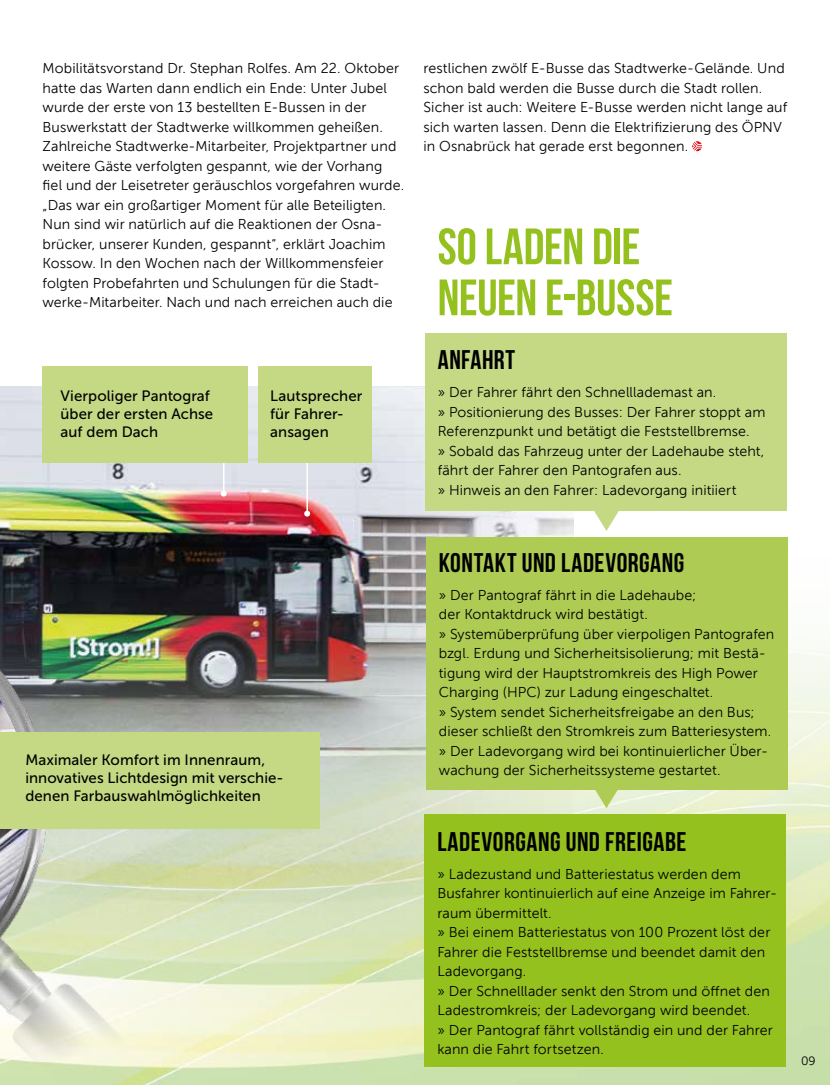
<style>
.page{position:relative;width:830px;height:1085px;background:#fff}
.page>*{position:absolute;margin:0;border:0;box-sizing:border-box;transform-origin:0 0}
.t1{font:51px/51px "Bebas Neue";letter-spacing:-.005em;color:#95c11f}
.t2{font:27px "Bebas Neue";letter-spacing:.02em;color:#000}
.t3{font:15px/18px "Museo Sans 500";letter-spacing:.005em;color:#000}
.t4{font:14.25px/19.5px "Museo Sans 300";letter-spacing:.005em;color:#000}
.t5{font:12px "Museo Sans 300";color:#000}
</style>
<div class="page">
<img style="left:0;top:386px;width:573px;height:157px">
<img style="left:0;top:543px;width:829px;height:541px">
<img style="left:0;top:589px;width:354px;height:495px">
<svg style="left:692px;top:141px;width:9px;height:10px"></svg>
<div style="left:43px;top:367px;width:205px;height:96px;background:#c5d984"></div>
<hr style="left:223px;top:463px;width:1px;height:30px;background:#fff">
<svg style="left:221px;top:490px;width:6px;height:6px"></svg>
<div style="left:258px;top:367px;width:114px;height:96px;background:#c5d984"></div>
<hr style="left:306px;top:463px;width:2px;height:50px;background:#fff">
<svg style="left:304px;top:510px;width:6px;height:6px"></svg>
<div style="left:424px;top:333px;width:362px;height:178px;background:#c5d984"></div>
<div style="left:425px;top:537px;width:362px;height:252px;background:#aecc53"></div>
<svg style="left:594px;top:511px;width:25px;height:20px"></svg>
<svg style="left:592px;top:789px;width:27px;height:19px"></svg>
<div style="left:424px;top:814px;width:362px;height:251px;background:#95c11f"></div>
<img style="left:0;top:700px;width:30px;height:209px">
<div style="left:0;top:732px;width:319px;height:96px;background:#c5d984"></div>
<p class="t4" style="left:43px;top:59px;width:363px">Mobilitätsvorstand Dr. Stephan Rolfes. Am 22. Oktober hatte das Warten dann endlich ein Ende: Unter Jubel wurde der erste von 13 bestellten E-Bussen in der Buswerkstatt der Stadtwerke willkommen geheißen.<br>Zahlreiche Stadtwerke-Mitarbeiter, Projektpartner und weitere Gäste verfolgten gespannt, wie der Vorhang fiel und der Leisetreter geräuschlos vorgefahren wurde. „Das war ein großartiger Moment für alle Beteiligten.<br>Nun sind wir natürlich auf die Reaktionen der Osna&shy;brücker, unserer Kunden, gespannt“, erklärt Joachim Kossow. In den Wochen nach der Willkommensfeier folgten Probefahrten und Schulungen für die Stadt&shy;werke-Mitarbeiter. Nach und nach erreichen auch die</p>
<p class="t4" style="left:423px;top:59px;width:365px">restlichen zwölf E-Busse das Stadtwerke-Gelände. Und schon bald werden die Busse durch die Stadt rollen.<br>Sicher ist auch: Weitere E-Busse werden nicht lange auf sich warten lassen. Denn die Elektrifizierung des ÖPNV in Osnabrück hat gerade erst begonnen.</p>
<h1 class="t1" style="left:437px;top:220px;width:237px">SO LADEN DIE<br>NEUEN E-BUSSE</h1>
<p class="t3" style="left:61px;top:387px;width:154px">Vierpoliger Pantograf über der ersten Achse auf dem Dach</p>
<p class="t3" style="left:270px;top:387px;width:94px">Lautsprecher für Fahrer&shy;ansagen</p>
<h2 class="t2" style="left:437px;top:345px;width:79px">ANFAHRT</h2>
<p class="t4" style="left:437px;top:383px;width:329px">» Der Fahrer fährt den Schnelllademast an.<br>» Positionierung des Busses: Der Fahrer stoppt am Referenzpunkt und betätigt die Feststellbremse.<br>» Sobald das Fahrzeug unter der Ladehaube steht, fährt der Fahrer den Pantografen aus.<br>» Hinweis an den Fahrer: Ladevorgang initiiert</p>
<p class="t3" style="left:25px;top:750px;width:259px">Maximaler Komfort im Innenraum, innovatives Lichtdesign mit verschie&shy;denen Farbauswahlmöglichkeiten</p>
<h2 class="t2" style="left:438px;top:547px;width:247px">KONTAKT UND LADEVORGANG</h2>
<p class="t4" style="left:438px;top:585px;width:337px">» Der Pantograf fährt in die Ladehaube;<br>der Kontaktdruck wird bestätigt.<br>» Systemüberprüfung über vierpoligen Pantografen bzgl. Erdung und Sicherheitsisolierung; mit Bestä&shy;tigung wird der Hauptstromkreis des High Power Charging (HPC) zur Ladung eingeschaltet.<br>» System sendet Sicherheitsfreigabe an den Bus; dieser schließt den Stromkreis zum Batteriesystem. » Der Ladevorgang wird bei kontinuierlicher Über&shy;wachung der Sicherheitssysteme gestartet.</p>
<h2 class="t2" style="left:437px;top:826px;width:250px">LADEVORGANG UND FREIGABE</h2>
<p class="t4" style="left:437px;top:864px;width:341px">» Ladezustand und Batteriestatus werden dem Busfahrer kontinuierlich auf eine Anzeige im Fahrer&shy;raum übermittelt.<br>» Bei einem Batteriestatus von 100 Prozent löst der Fahrer die Feststellbremse und beendet damit den Ladevorgang.<br>» Der Schnelllader senkt den Strom und öffnet den Ladestromkreis; der Ladevorgang wird beendet.<br>» Der Pantograf fährt vollständig ein und der Fahrer kann die Fahrt fortsetzen.</p>
<p class="t5" style="left:800px;top:1053px;width:16px">09</p>
</div>
